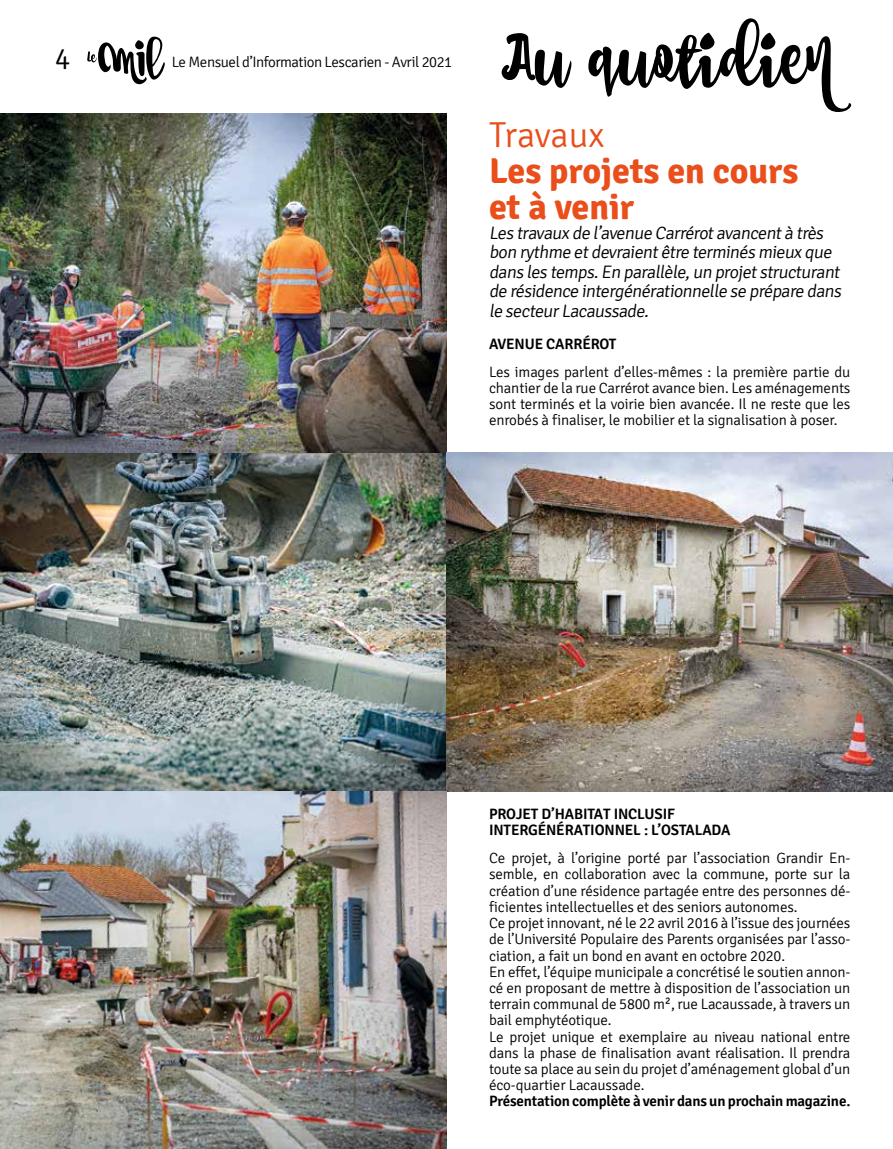
<style>
.page{position:relative;width:893px;height:1149px;background:#fff}
.page>*{position:absolute;margin:0;border:0;box-sizing:border-box;transform-origin:0 0}
.t1{font:87px "Coffe Break Script 1";color:#000}
.t2{font:700 36px/36px "Signika";color:#e94e1b}
.t3{font:300 36px "Signika";letter-spacing:-.005em;color:#e94e1b}
.t4{font:300 30px "Signika";color:#000}
.t5{font:300 18px/19.5px "Signika";color:#000}
.t6{font:300 15px/16.2px "Signika";letter-spacing:-.01em;color:#000}
.t7{font:600 15px/16.2px "Signika";letter-spacing:-.01em;color:#000}
.t8{font:300 15px "Signika";letter-spacing:-.03em;color:#000}
</style>
<div class="page">
<img style="left:0;top:452px;width:446px;height:696px">
<img style="left:0;top:113px;width:446px;height:339px">
<img style="left:446px;top:452px;width:447px;height:339px">
<svg style="left:87px;top:37px;width:78px;height:47px"></svg>
<h3 class="t4" style="left:55px;top:43px;width:17px">4</h3>
<p class="t8" style="left:172px;top:54px;width:282px">Le Mensuel d’Information Lescarien - Avril 2021</p>
<h1 class="t1" style="left:501px;top:-11px;width:344px">Au quotidien</h1>
<h2 class="t3" style="left:489px;top:115px;width:117px">Travaux</h2>
<h2 class="t2" style="left:489px;top:154px;width:311px">Les projets en cours et à venir</h2>
<p class="t5" style="left:489px;top:223px;width:357px">Les travaux de l’avenue Carrérotavancentà très bon rythme etdevraientêtre terminés mieux que dans les temps.En parallèle,un projetstructurant de résidence intergénérationnelle se prépare dans le secteurLacaussade.</p>
<p class="t7" style="left:489px;top:336px;width:129px">AVENUE CARRÉROT</p>
<p class="t6" style="left:489px;top:364px;width:363px;text-align:justify">Les images parlent d’elles-mêmes : la première partie du chantier de la rue Carrérot avance bien. Les aménagements sont terminés et la voirie bien avancée. Il ne reste que les enrobés à finaliser, le mobilier et la signalisation à poser.</p>
<p class="t7" style="left:489px;top:805px;width:243px">PROJET D’HABITAT INCLUSIF<br>INTERGÉNÉRATIONNEL : L’OSTALADA</p>
<p class="t6" style="left:489px;top:850px;width:363px">Ce projet, à l’origine porté par l’association Grandir En&shy;semble, en collaboration avec la commune, porte sur la création d’une résidence partagée entre des personnes dé&shy;ficientes intellectuelles et des seniors autonomes.<br>Ce projet innovant, né le 22 avril 2016 à l’issue des journées de l’Université Populaire des Parents organisées par l’asso&shy;ciation, a fait un bond en avant en octobre 2020.<br>En effet, l’équipe municipale a concrétisé le soutien annon&shy;cé en proposant de mettre à disposition de l’association un terrain communal de 5800 m², rue Lacaussade, à travers un bail emphytéotique.<br>Le projet unique et exemplaire au niveau national entre dans la phase de finalisation avant réalisation. Il prendra toute sa place au sein du projet d’aménagement global d’un éco-quartier Lacaussade.</p>
<p class="t7" style="left:489px;top:1093px;width:363px">Présentation complète à venir dans un prochain magazine.</p>
</div>
